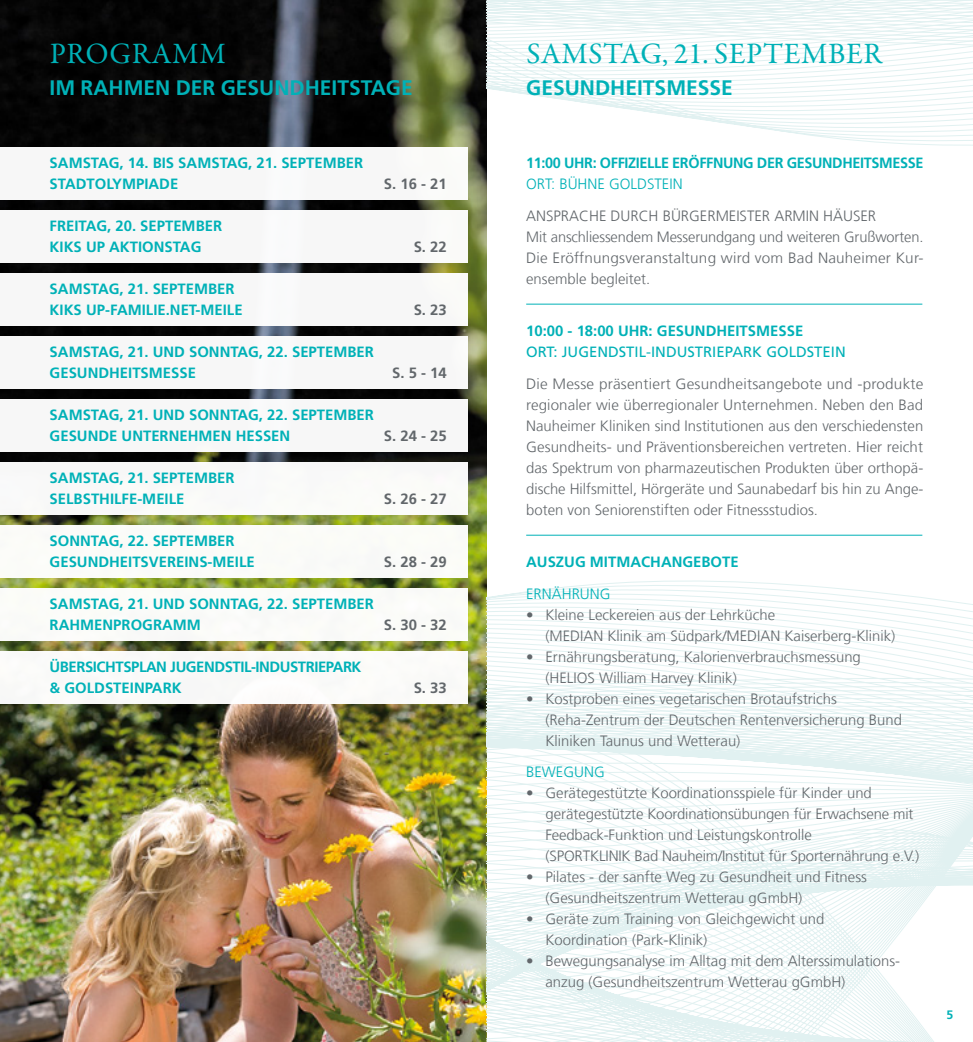
<style>
.page{position:relative;width:973px;height:1042px;background:#fff}
.page>*{position:absolute;margin:0;border:0;box-sizing:border-box;transform-origin:0 0}
.t1{font:29.75px "Garamond Premr Pro";letter-spacing:.02em;color:#00b1b7}
.t2{font:700 21px "Frutiger LT Com";color:#00b1b7}
.t3{font:300 14.88px/21px "Frutiger LT Com";color:#62676b}
.t4{font:700 14.88px/21px "Frutiger LT Com";color:#00b1b7}
.t5{font:700 14.88px "Frutiger LT Com";color:#62676b}
.t6{font:700 14.88px/21px "Frutiger LT Com";letter-spacing:-.03em;color:#00b1b7}
.t7{font:14.88px "Frutiger LT Com";color:#00b1b7}
.t8{font:300 14.88px "Frutiger LT Com";color:#00b1b7}
.t9{font:700 14.88px "Frutiger LT Com";letter-spacing:-.025em;color:#00b1b7}
.t10{font:700 12.25px "Frutiger LT Com";color:#00b1b7}
</style>
<div class="page">
<img style="left:0;top:0;width:486px;height:1042px">
<svg style="left:486px;top:0;width:486px;height:252px"></svg>
<svg style="left:486px;top:474px;width:486px;height:568px"></svg>
<div style="left:0;top:147px;width:467px;height:53px;background:#f7f7f7"></div>
<div style="left:0;top:210px;width:467px;height:52px;background:#f7f7f7"></div>
<div style="left:0;top:273px;width:467px;height:52px;background:#f7f7f7"></div>
<div style="left:0;top:336px;width:467px;height:52px;background:#f7f7f7"></div>
<div style="left:0;top:399px;width:467px;height:52px;background:#f7f7f7"></div>
<div style="left:0;top:462px;width:467px;height:52px;background:#f9f9f8"></div>
<div style="left:0;top:588px;width:467px;height:52px;background:#fbfbf8"></div>
<div style="left:0;top:525px;width:467px;height:53px;background:#fbfbf8"></div>
<div style="left:0;top:651px;width:467px;height:53px;background:#fff"></div>
<hr style="left:526px;top:304px;width:396px;height:1px;background:#00b1b7">
<hr style="left:526px;top:535px;width:396px;height:1px;background:#00b1b7">
<h1 class="t1" style="left:50px;top:36px;width:177px">PRO GRAMM</h1>
<h2 class="t2" style="left:50px;top:75px;width:364px">IM RAHM EN DER GESUNDHEITSTAGE</h2>
<p class="t4" style="left:50px;top:152px;width:315px">SAMSTAG, 14. BIS SAMSTAG, 21. SE PTE MBE R<br>STADTOLYMPIADE</p>
<p class="t4" style="left:50px;top:215px;width:174px">FREITAG, 20. SEPTE MBER<br>KIKS UP AKTIONSTAG</p>
<p class="t5" style="left:384px;top:175px;width:64px">S. 16 - 21</p>
<p class="t5" style="left:413px;top:238px;width:35px">S. 22</p>
<p class="t4" style="left:50px;top:278px;width:12px">SAM</p>
<p class="t4" style="left:50px;top:278px;width:186px;text-indent:33px">STAG, 21. SEPTEMBER<br>KIKS UP-FAM</p>
<p class="t4" style="left:142px;top:299px;width:102px">ILIE.NET-MEILE</p>
<p class="t5" style="left:413px;top:301px;width:35px">S. 23</p>
<p class="t4" style="left:50px;top:341px;width:326px">SAMSTAG, 21. UND SONNTAG, 22. SEPTEMBER<br>GESUNDHEITSM ESSE</p>
<p class="t5" style="left:392px;top:364px;width:56px">S. 5 - 14</p>
<p class="t4" style="left:50px;top:404px;width:326px">SAMSTAG, 21. UND SONNTAG, 22. SEPTEMBER<br>GESUNDE UNTERNEHMEN HESSEN</p>
<p class="t5" style="left:384px;top:427px;width:64px">S. 24 - 25</p>
<p class="t4" style="left:50px;top:467px;width:186px">SAMSTAG, 21. SEPTEMBER<br>SELBSTHILFE-MEILE</p>
<p class="t5" style="left:384px;top:490px;width:64px">S. 26 - 27</p>
<p class="t4" style="left:50px;top:530px;width:206px">SONNTAG, 22. SEPTEMBER<br>GESUNDHEITSVEREINS-M EILE</p>
<p class="t5" style="left:384px;top:553px;width:64px">S. 28 - 29</p>
<p class="t4" style="left:50px;top:593px;width:12px">SAM</p>
<p class="t4" style="left:50px;top:593px;width:322px;text-indent:33px">STAG, 21. UND SONNTAG, 22. SEPTEM BER<br>RAHMENPROGRAMM</p>
<p class="t5" style="left:384px;top:616px;width:64px">S. 30 - 32</p>
<p class="t6" style="left:50px;top:657px;width:286px">ÜBERSICHTSPLAN JUGENDSTIL-INDUSTRIEPARK &amp; GOLDSTEINPARK</p>
<p class="t5" style="left:413px;top:679px;width:35px">S. 33</p>
<h1 class="t1" style="left:526px;top:36px;width:21px">SAM</h1>
<h1 class="t1" style="left:588px;top:36px;width:295px">STAG, 21. SEPTEMBER</h1>
<h2 class="t2" style="left:526px;top:75px;width:208px">GESUNDHEITSMESSE</h2>
<p class="t9" style="left:526px;top:154px;width:198px">11:00 UH R: OFFIZIE LLE ERÖFFNUN</p>
<p class="t4" style="left:743px;top:152px;width:63px">G DER GESUNDHEITS</p>
<p class="t4" style="left:879px;top:152px;width:22px">MESSE</p>
<p class="t8" style="left:526px;top:175px;width:158px">Ort: BÜHNE GOLDSTEIN</p>
<p class="t3" style="left:526px;top:205px;width:10px">Ansp</p>
<p class="t3" style="left:526px;top:205px;width:399px;text-indent:35px">rac he durc h bürgermeister Armin Häuser<br>M it anschliessendem Messerundgang und weiteren Grußworten.<br>Die Eröffnungsveranstaltung wird vom Bad Nauheimer Kur&shy;ensemble begleitet.</p>
<p class="t4" style="left:526px;top:320px;width:152px">10:00 - 18:00 UH R: GESUNDHEITS</p>
<p class="t4" style="left:756px;top:320px;width:23px">MESSE</p>
<p class="t7" style="left:526px;top:343px;width:261px">ORT: JUGENDSTIL-INDUSTRIEPARK GOLDS</p>
<p class="t7" style="left:814px;top:343px;width:17px">TEIN</p>
<p class="t3" style="left:526px;top:373px;width:399px;text-align:justify">Die Messe präsentiert Gesundheitsangebote und -produkte regionaler wie überregionaler U nternehmen. Neben den Bad Nauheimer Kliniken sind Institutionen aus den verschiedensten Gesundheits- und Präventionsbereichen vertreten. H ier reicht das Spektrum von pharmazeutischen Produkten über orthopä&shy;dische H ilfsmittel, Hörgeräte und Saunabedarf bis hin zu Ange&shy;boten von Seniorenstiften oder Fitnessstudios.</p>
<p class="t4" style="left:526px;top:551px;width:205px">AUSZUG MITMACHANGEBOTE</p>
<p class="t8" style="left:526px;top:585px;width:46px">ERNÄHRU</p>
<p class="t8" style="left:589px;top:585px;width:20px">NG</p>
<p class="t3" style="left:545px;top:604px;width:231px;text-indent:-19px">• Kleine Leckereien aus der Lehrküche (MEDIA</p>
<p class="t3" style="left:593px;top:625px;width:143px">N Klinik am Südpark/MEDIA</p>
<p class="t3" style="left:770px;top:625px;width:126px">N Kaiserberg-Klinik)</p>
<p class="t3" style="left:545px;top:646px;width:317px;text-indent:-19px">• Ernährungsberatung, Kalorienverbrauchsmessung (HELIOS William Harvey Klinik)</p>
<p class="t3" style="left:545px;top:688px;width:358px;text-indent:-19px">• Kostproben eines vegetarischen Brotaufstrichs (Reha-Zentrum der Deutschen Rentenversicherung Bund<br>Kliniken Taunus und Wetterau)</p>
<p class="t8" style="left:526px;top:763px;width:40px">BEWEGU</p>
<p class="t8" style="left:584px;top:763px;width:20px">NG</p>
<p class="t3" style="left:545px;top:783px;width:375px;text-indent:-19px">• Gerätegestützte Koordinationsspiele für Kinder und gerätegestützte Koordinationsübungen für Erwachsene mit Feedback-Funktion und Leistungskontrolle<br>(Sportklinik Bad Nauheim/Institut für Sporternährung e.V.)</p>
<p class="t3" style="left:545px;top:867px;width:323px;text-indent:-19px">• Pilates - der sanfte Weg zu Gesundheit und Fitness (Gesundheitszentrum Wetterau gGmbH)</p>
<p class="t3" style="left:545px;top:909px;width:280px;text-indent:-19px">• Geräte zum Training von Gleichgewicht und<br>Koordination (Park-Klinik)</p>
<p class="t3" style="left:545px;top:951px;width:356px;text-indent:-19px">• Bewegungsanalyse im Alltag mit dem Alterssimulations&shy;anzug (Gesundheitszentrum Wetterau gGmbH)</p>
<p class="t10" style="left:946px;top:1007px;width:8px">5</p>
</div>
